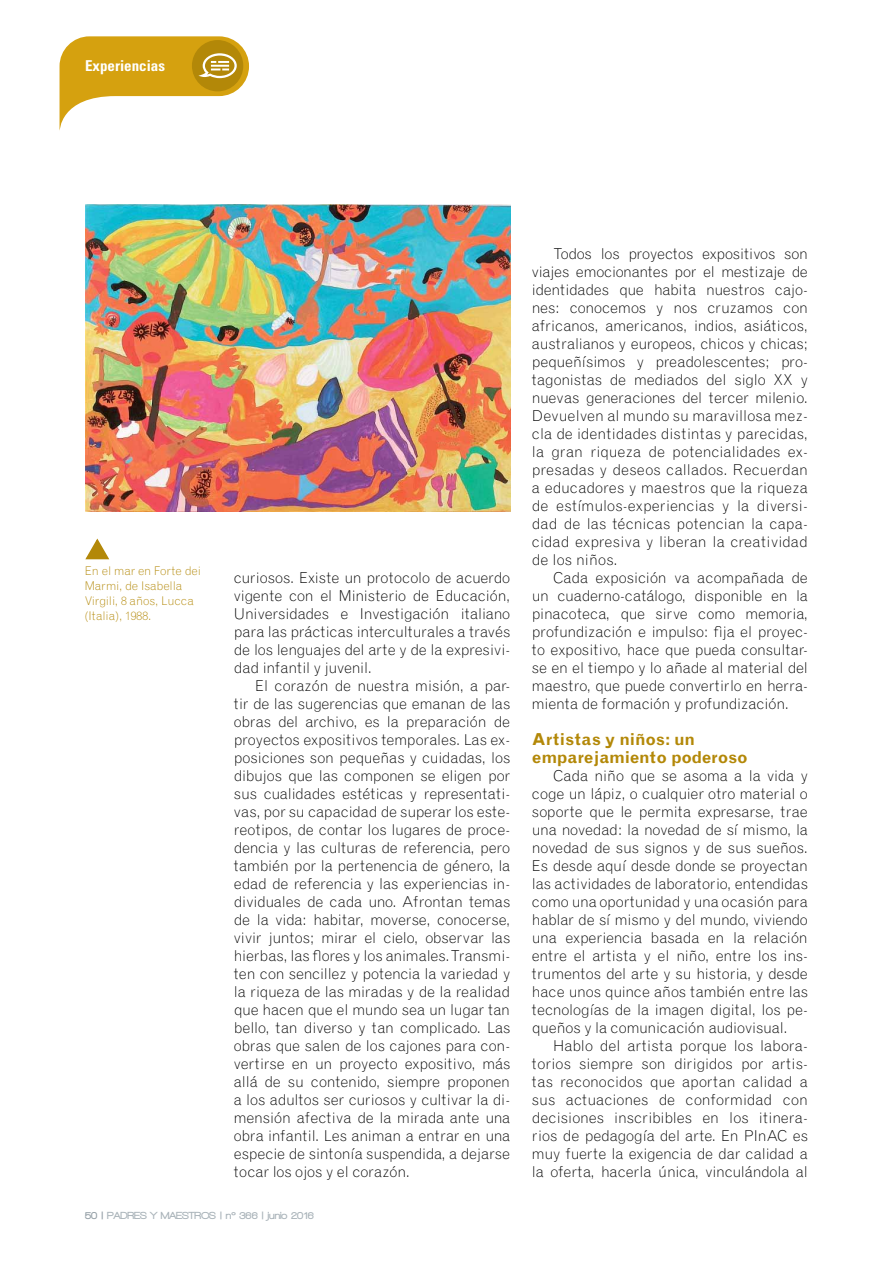
<style>
.page{position:relative;width:893px;height:1263px;background:#fff}
.page>*{position:absolute;margin:0;border:0;box-sizing:border-box;transform-origin:0 0}
.t1{font:700 16.5px/18px "Grotesque";color:#b38808}
.t2{font:300 15px/18px "Grotesque";letter-spacing:-.005em;color:#000;text-align:justify}
.t3{font:700 condensed 15px "Univers";color:#fff}
.t4{font:300 12px/15px "Grotesque";letter-spacing:-.01em;color:#b38808}
.t5{font:900 10.5px "Walkway";color:#a9b3b9}
.s1{color:#949fa6}
</style>
<div class="page">
<svg style="left:60px;top:36px;width:189px;height:93px"></svg>
<img style="left:85px;top:205px;width:425px;height:307px">
<svg style="left:85px;top:538px;width:25px;height:22px"></svg>
<p class="t3" style="left:85px;top:56px;width:81px">Experiencias</p>
<p class="t4" style="left:85px;top:563px;width:118px">En el mar en Forte dei<br>Marmi, de Isabella<br>Virgili, 8 años, Lucca (Italia), 1988.</p>
<p class="t2" style="left:234px;top:568px;width:278px">curiosos. Existe un protocolo de acuerdo vigente con el Ministerio de Educación, Universidades e Investigación italiano para las prácticas interculturales a través de los lenguajes del arte y de la expresivi&shy;dad infantil y juvenil.</p>
<p class="t2" style="left:234px;top:676px;width:278px;text-indent:21px">El corazón de nuestra misión, a par&shy;tir de las sugerencias que emanan de las obras del archivo, es la preparación de proyectos expositivos temporales. Las ex&shy;posiciones son pequeñas y cuidadas, los dibujos que las componen se eligen por sus cualidades estéticas y representati&shy;vas, por su capacidad de superar los este&shy;reotipos, de contar los lugares de proce&shy;dencia y las culturas de referencia, pero también por la pertenencia de género, la edad de referencia y las experiencias in&shy;dividuales de cada uno. Afrontan temas de la vida: habitar, moverse, conocerse, vivir juntos; mirar el cielo, observar las hierbas, las flores y los animales. Transmi&shy;ten con sencillez y potencia la variedad y la riqueza de las miradas y de la realidad que hacen que el mundo sea un lugar tan bello, tan diverso y tan complicado. Las obras que salen de los cajones para con&shy;vertirse en un proyecto expositivo, más allá de su contenido, siempre proponen a los adultos ser curiosos y cultivar la di&shy;mensión afectiva de la mirada ante una obra infantil. Les animan a entrar en una especie de sintonía suspendida, a dejarse tocar los ojos y el corazón.</p>
<p class="t5" style="left:85px;top:1209px;width:230px"><span class="s1">50 |</span> PADRES Y MAESTROS | nº 366 | junio 2016</p>
<p class="t2" style="left:532px;top:244px;width:278px;text-indent:21px">Todos los proyectos expositivos son viajes emocionantes por el mestizaje de identidades que habita nuestros cajo&shy;nes: conocemos y nos cruzamos con africanos, americanos, indios, asiáticos, australianos y europeos, chicos y chicas; pequeñísimos y preadolescentes; pro&shy;tagonistas de mediados del siglo XX y nuevas generaciones del tercer milenio.<br>Devuelven al mundo su maravillosa mez&shy;cla de identidades distintas y parecidas, la gran riqueza de potencialidades ex&shy;presadas y deseos callados. Recuerdan a educadores y maestros que la riqueza de estímulos-experiencias y la diversi&shy;dad de las técnicas potencian la capa&shy;cidad expresiva y liberan la creatividad de los niños.</p>
<p class="t2" style="left:532px;top:568px;width:278px;text-indent:21px">Cada exposición va acompañada de un cuaderno-catálogo, disponible en la pinacoteca, que sirve como memoria, profundización e impulso: fija el proyec&shy;to expositivo, hace que pueda consultar&shy;se en el tiempo y lo añade al material del maestro, que puede convertirlo en herra&shy;mienta de formación y profundización.</p>
<p class="t1" style="left:532px;top:730px;width:217px">Artistas y niños: un emparejamiento poderoso</p>
<p class="t2" style="left:532px;top:766px;width:278px;text-indent:21px">Cada niño que se asoma a la vida y coge un lápiz, o cualquier otro material o soporte que le permita expresarse, trae una novedad: la novedad de sí mismo, la novedad de sus signos y de sus sueños.<br>Es desde aquí desde donde se proyectan las actividades de laboratorio, entendidas como una oportunidad y una ocasión para hablar de sí mismo y del mundo, viviendo una experiencia basada en la relación entre el artista y el niño, entre los ins&shy;trumentos del arte y su historia, y desde hace unos quince años también entre las tecnologías de la imagen digital, los pe&shy;queños y la comunicación audiovisual.</p>
<p class="t2" style="left:532px;top:1036px;width:278px;text-indent:21px">Hablo del artista porque los labora&shy;torios siempre son dirigidos por artis&shy;tas reconocidos que aportan calidad a sus actuaciones de conformidad con decisiones inscribibles en los itinera&shy;rios de pedagogía del arte. En PInAC es muy fuerte la exigencia de dar calidad a la oferta, hacerla única, vinculándola al</p>
</div>
